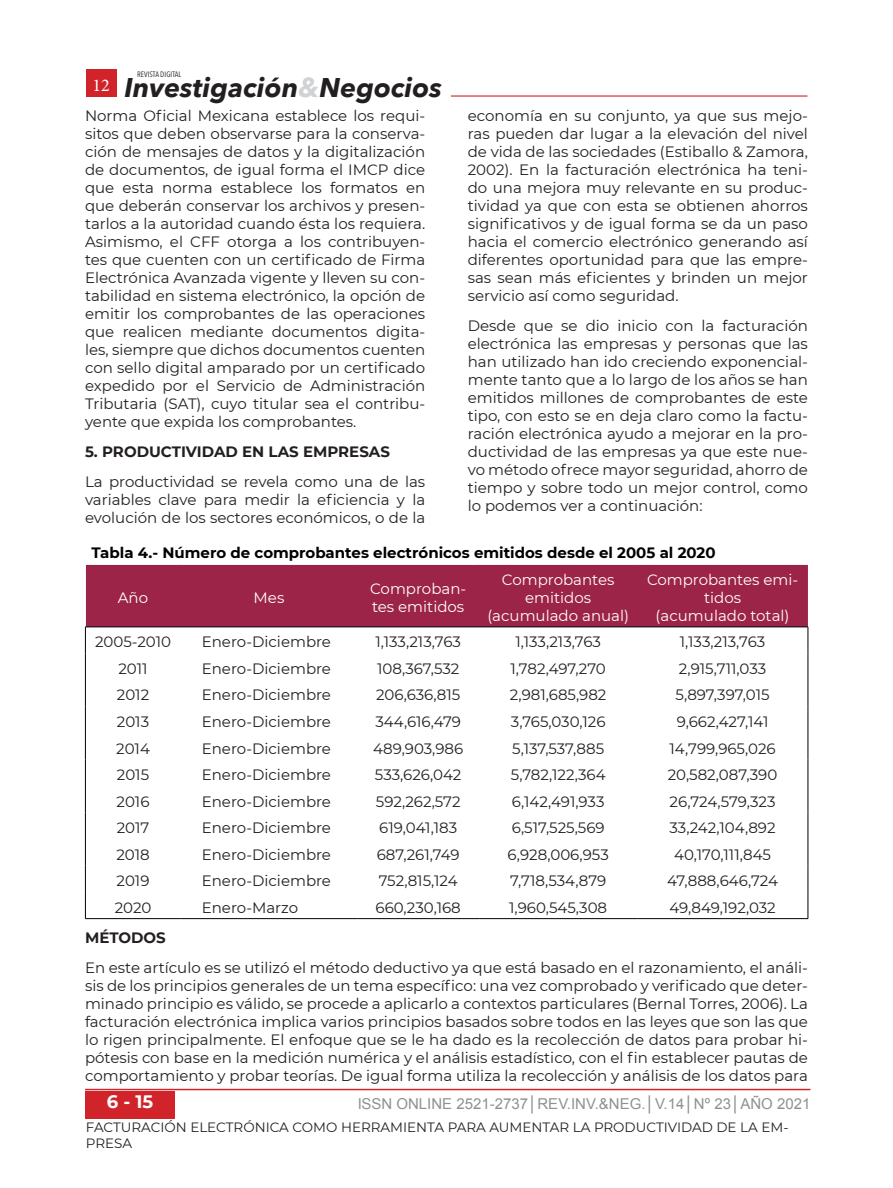
<style>
.page{position:relative;width:893px;height:1188px;background:#fff}
.page>*{position:absolute;margin:0;border:0;box-sizing:border-box;transform-origin:0 0}
.t1{font:italic 700 27px "Avenir Next";color:#231f20}
.t2{font:700 18px "Montserrat";color:#fff}
.No_Spacing{font:15px/18px "Montserrat";color:#231f20;text-align:justify}
.t3{font:15px/18px "Montserrat";color:#fff;text-align:center}
.t4{font:700 15px "Montserrat";color:#000}
.t5{font:15px "Arial";color:#231f20}
.No_Spacing-2{font:700 15px "Montserrat";color:#231f20}
.No_Spacing-3{font:13.5px/16.2px "Montserrat";color:#231f20}
.t6{font:7.8px "Avenir Next Condensed";color:#231f20}
.s1{color:#d1d2d4}
</style>
<div class="page">
<hr style="left:451px;top:95px;width:356px;height:2px;background:#d1232a">
<div style="left:86px;top:69px;width:30px;height:28px;background:#d1232a"></div>
<hr style="left:85px;top:1089px;width:725px;height:1px;background:#d1232a">
<div style="left:85px;top:1091px;width:89px;height:28px;background:#d1232a"></div>
<div style="left:86px;top:565px;width:722px;height:62px;background:#9d2449"></div>
<hr style="left:85px;top:627px;width:96px;height:1px;background:#000">
<hr style="left:181px;top:627px;width:176px;height:1px;background:#000">
<hr style="left:357px;top:627px;width:122px;height:1px;background:#000">
<hr style="left:479px;top:627px;width:158px;height:1px;background:#000">
<hr style="left:637px;top:627px;width:171px;height:1px;background:#000">
<svg style="left:85px;top:627px;width:1px;height:291px"></svg>
<svg style="left:808px;top:627px;width:1px;height:291px"></svg>
<hr style="left:85px;top:918px;width:96px;height:1px;background:#000">
<hr style="left:181px;top:918px;width:176px;height:1px;background:#000">
<hr style="left:357px;top:918px;width:122px;height:1px;background:#000">
<hr style="left:479px;top:918px;width:158px;height:1px;background:#000">
<hr style="left:637px;top:918px;width:171px;height:1px;background:#000">
<p class="t6" style="left:137px;top:68px;width:46px">REVISTA DIGITAL</p>
<h1 class="t1" style="left:92px;top:64px;width:351px"><sup>12</sup> Investigación<span class="s1">&amp;</span>Negocios</h1>
<p class="No_Spacing" style="left:85px;top:106px;width:342px">Norma Oficial Mexicana establece los requi&shy;sitos que deben observarse para la conserva&shy;ción de mensajes de datos y la digitalización de documentos, de igual forma el IMCP dice que esta norma establece los formatos en que deberán conservar los archivos y presen&shy;tarlos a la autoridad cuando ésta los requiera.<br>Asimismo, el CFF otorga a los contribuyen&shy;tes que cuenten con un certificado de Firma Electrónica Avanzada vigente y lleven su con&shy;tabilidad en sistema electrónico, la opción de emitir los comprobantes de las operaciones que realicen mediante documentos digita&shy;les, siempre que dichos documentos cuenten con sello digital amparado por un certificado expedido por el Servicio de Administración Tributaria (SAT), cuyo titular sea el contribu&shy;yente que expida los comprobantes.</p>
<p class="No_Spacing-2" style="left:85px;top:441px;width:306px">5. PRODUCTIVIDAD EN LAS EMPRESAS</p>
<p class="No_Spacing" style="left:85px;top:472px;width:342px">La productividad se revela como una de las variables clave para medir la eficiencia y la evolución de los sectores económicos, o de la</p>
<p class="No_Spacing" style="left:468px;top:106px;width:342px">economía en su conjunto, ya que sus mejo&shy;ras pueden dar lugar a la elevación del nivel de vida de las sociedades (Estiballo &amp; Zamora, 2002). En la facturación electrónica ha teni&shy;do una mejora muy relevante en su produc&shy;tividad ya que con esta se obtienen ahorros significativos y de igual forma se da un paso hacia el comercio electrónico generando así diferentes oportunidad para que las empre&shy;sas sean más eficientes y brinden un mejor servicio así como seguridad.</p>
<p class="No_Spacing" style="left:468px;top:316px;width:342px">Desde que se dio inicio con la facturación electrónica las empresas y personas que las han utilizado han ido creciendo exponencial&shy;mente tanto que a lo largo de los años se han emitidos millones de comprobantes de este tipo, con esto se en deja claro como la factu&shy;ración electrónica ayudo a mejorar en la pro&shy;ductividad de las empresas ya que este nue&shy;vo método ofrece mayor seguridad, ahorro de tiempo y sobre todo un mejor control, como lo podemos ver a continuación:</p>
<p class="t4" style="left:91px;top:542px;width:626px">Tabla 4.- Número de comprobantes electrónicos emitidos desde el 2005 al 2020</p>
<p class="t3" style="left:118px;top:588px;width:32px">Año</p>
<p class="t3" style="left:254px;top:588px;width:32px">Mes</p>
<p class="t3" style="left:370px;top:579px;width:98px;text-align:left">Comproban&shy;tes emitidos</p>
<p class="t3" style="left:487px;top:570px;width:143px">Comprobantes emitidos (acumulado anual)</p>
<p class="t3" style="left:647px;top:570px;width:153px">Comprobantes emi&shy;tidos<br>(acumulado total)</p>
<p class="No_Spacing" style="left:95px;top:633px;width:78px">2005-2010</p>
<p class="No_Spacing" style="left:202px;top:633px;width:131px">Enero-Diciembre</p>
<p class="No_Spacing" style="left:375px;top:633px;width:87px">1,133,213,763</p>
<p class="No_Spacing" style="left:515px;top:633px;width:87px">1,133,213,763</p>
<p class="No_Spacing" style="left:680px;top:633px;width:87px">1,133,213,763</p>
<p class="No_Spacing" style="left:118px;top:659px;width:31px">2011</p>
<p class="No_Spacing" style="left:202px;top:659px;width:131px">Enero-Diciembre</p>
<p class="No_Spacing" style="left:377px;top:659px;width:84px">108,367,532</p>
<p class="No_Spacing" style="left:511px;top:659px;width:97px">1,782,497,270</p>
<p class="No_Spacing" style="left:679px;top:659px;width:89px">2,915,711,033</p>
<p class="No_Spacing" style="left:117px;top:686px;width:34px">2012</p>
<p class="No_Spacing" style="left:202px;top:686px;width:131px">Enero-Diciembre</p>
<p class="No_Spacing" style="left:376px;top:686px;width:86px">206,636,815</p>
<p class="No_Spacing" style="left:510px;top:686px;width:98px">2,981,685,982</p>
<p class="No_Spacing" style="left:675px;top:686px;width:96px">5,897,397,015</p>
<p class="No_Spacing" style="left:117px;top:712px;width:34px">2013</p>
<p class="No_Spacing" style="left:202px;top:712px;width:131px">Enero-Diciembre</p>
<p class="No_Spacing" style="left:375px;top:712px;width:87px">344,616,479</p>
<p class="No_Spacing" style="left:511px;top:712px;width:96px">3,765,030,126</p>
<p class="No_Spacing" style="left:677px;top:712px;width:93px">9,662,427,141</p>
<p class="No_Spacing" style="left:116px;top:739px;width:35px">2014</p>
<p class="No_Spacing" style="left:202px;top:739px;width:131px">Enero-Diciembre</p>
<p class="No_Spacing" style="left:373px;top:739px;width:92px">489,903,986</p>
<p class="No_Spacing" style="left:512px;top:739px;width:94px">5,137,537,885</p>
<p class="No_Spacing" style="left:670px;top:739px;width:108px">14,799,965,026</p>
<p class="No_Spacing" style="left:117px;top:765px;width:34px">2015</p>
<p class="No_Spacing" style="left:202px;top:765px;width:131px">Enero-Diciembre</p>
<p class="No_Spacing" style="left:375px;top:765px;width:88px">533,626,042</p>
<p class="No_Spacing" style="left:511px;top:765px;width:96px">5,782,122,364</p>
<p class="No_Spacing" style="left:668px;top:765px;width:111px">20,582,087,390</p>
<p class="No_Spacing" style="left:117px;top:792px;width:34px">2016</p>
<p class="No_Spacing" style="left:202px;top:792px;width:131px">Enero-Diciembre</p>
<p class="No_Spacing" style="left:376px;top:792px;width:86px">592,262,572</p>
<p class="No_Spacing" style="left:512px;top:792px;width:94px">6,142,491,933</p>
<p class="No_Spacing" style="left:670px;top:792px;width:107px">26,724,579,323</p>
<p class="No_Spacing" style="left:117px;top:818px;width:34px">2017</p>
<p class="No_Spacing" style="left:202px;top:818px;width:131px">Enero-Diciembre</p>
<p class="No_Spacing" style="left:379px;top:818px;width:79px">619,041,183</p>
<p class="No_Spacing" style="left:512px;top:818px;width:94px">6,517,525,569</p>
<p class="No_Spacing" style="left:670px;top:818px;width:107px">33,242,104,892</p>
<p class="No_Spacing" style="left:116px;top:845px;width:35px">2018</p>
<p class="No_Spacing" style="left:202px;top:845px;width:131px">Enero-Diciembre</p>
<p class="No_Spacing" style="left:377px;top:845px;width:84px">687,261,749</p>
<p class="No_Spacing" style="left:508px;top:845px;width:103px">6,928,006,953</p>
<p class="No_Spacing" style="left:674px;top:845px;width:98px">40,170,111,845</p>
<p class="No_Spacing" style="left:117px;top:871px;width:34px">2019</p>
<p class="No_Spacing" style="left:202px;top:871px;width:131px">Enero-Diciembre</p>
<p class="No_Spacing" style="left:379px;top:871px;width:80px">752,815,124</p>
<p class="No_Spacing" style="left:510px;top:871px;width:98px">7,718,534,879</p>
<p class="No_Spacing" style="left:667px;top:871px;width:112px">47,888,646,724</p>
<p class="No_Spacing" style="left:115px;top:898px;width:38px">2020</p>
<p class="No_Spacing" style="left:202px;top:898px;width:98px">Enero-Marzo</p>
<p class="No_Spacing" style="left:376px;top:898px;width:87px">660,230,168</p>
<p class="No_Spacing" style="left:509px;top:898px;width:99px">1,960,545,308</p>
<p class="No_Spacing" style="left:669px;top:898px;width:108px">49,849,192,032</p>
<p class="No_Spacing-2" style="left:85px;top:927px;width:82px">MÉTODOS</p>
<p class="No_Spacing" style="left:85px;top:958px;width:724px">En este artículo es se utilizó el método deductivo ya que está basado en el razonamiento, el análi&shy;sis de los principios generales de un tema específico: una vez comprobado y verificado que deter&shy;minado principio es válido, se procede a aplicarlo a contextos particulares (Bernal Torres, 2006). La facturación electrónica implica varios principios basados sobre todos en las leyes que son las que lo rigen principalmente. El enfoque que se le ha dado es la recolección de datos para probar hi&shy;pótesis con base en la medición numérica y el análisis estadístico, con el fin establecer pautas de comportamiento y probar teorías. De igual forma utiliza la recolección y análisis de los datos para</p>
<p class="No_Spacing-3" style="left:86px;top:1118px;width:704px">FACTURACIÓN ELECTRÓNICA COMO HERRAMIENTA PARA AUMENTAR LA PRODUCTIVIDAD DE LA EM-<br>PRESA</p>
<p class="t5" style="left:357px;top:1094px;width:455px">ISSN ONLINE 2521-2737│REV.INV.&amp;NEG.│V.14│Nº 23│AÑO 2021</p>
<p class="t2" style="left:107px;top:1089px;width:48px">6 - 15</p>
</div>
